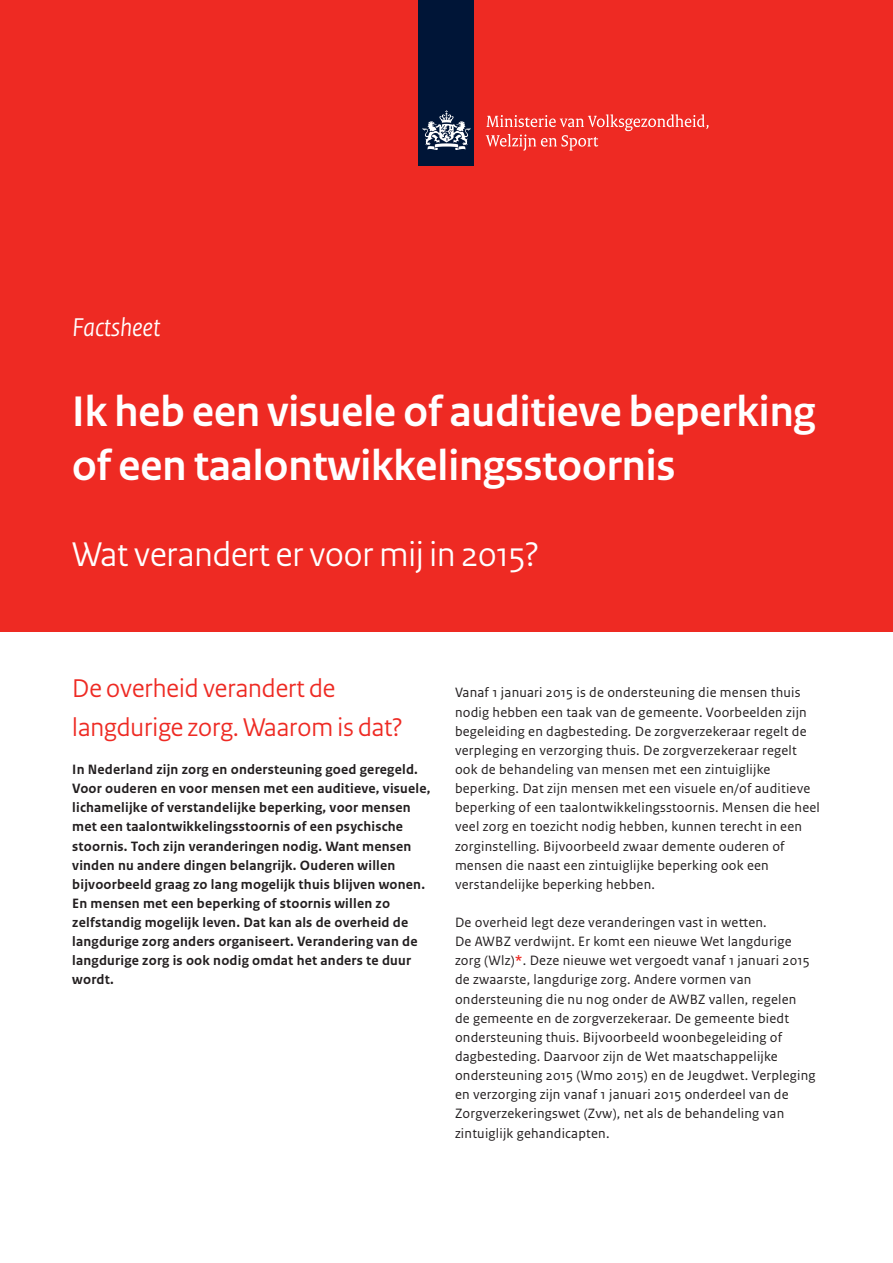
<style>
.page{position:relative;width:893px;height:1263px;background:#fff}
.page>*{position:absolute;margin:0;border:0;box-sizing:border-box;transform-origin:0 0}
.vws_02_-_Titel_Sans{font:700 45px/54px "Rijksoverheid Sans Heading";color:#fff}
.vws_02_-_Titel_Sans-2{font:36px "Rijksoverheid Sans Heading";color:#fff}
.vws_06_-_Kop_niveau{font:27px/38.2px "Rijksoverheid Sans Heading";color:#ee2a23}
.t1{font:italic 27px "Rijksoverheid Sans Heading";color:#fff}
.vws_11_-_Plat{font:14.25px/19.2px "Rijksoverheid Sans Text";letter-spacing:.015em;color:#231f20}
.vws_11_-_Plat-2{font:700 14.25px/19.2px "Rijksoverheid Sans Text";letter-spacing:.015em;color:#231f20}
.s1{font-weight:700;color:#ee2a23}
</style>
<div class="page">
<div style="left:0;top:0;width:893px;height:631px;background:#ee2a23"></div>
<div style="left:419px;top:0;width:55px;height:166px;background:#001537"></div>
<svg style="left:423px;top:110px;width:47px;height:40px"></svg>
<svg style="left:486px;top:114px;width:222px;height:37px"></svg>
<p class="t1" style="left:72px;top:312px;width:90px">Factsheet</p>
<p class="vws_02_-_Titel_Sans" style="left:72px;top:385px;width:745px">Ik heb een visuele of auditieve beperking of een taalontwikkelingsstoornis</p>
<p class="vws_02_-_Titel_Sans-2" style="left:72px;top:534px;width:468px">Wat verandert er voor mij in 2015?</p>
<p class="vws_06_-_Kop_niveau" style="left:72px;top:670px;width:332px">De overheid verandert de langdurige zorg. Waarom is dat?</p>
<p class="vws_11_-_Plat-2" style="left:72px;top:760px;width:360px">In Nederland zijn zorg en ondersteuning goed geregeld.<br>Voor ouderen en voor mensen met een auditieve, visuele, lichamelijke of verstandelijke beperking, voor mensen met een taalontwikkelingsstoornis of een psychische stoornis. Toch zijn veranderingen nodig. Want mensen vinden nu andere dingen belangrijk. Ouderen willen bijvoorbeeld graag zo lang mogelijk thuis blijven wonen.<br>En mensen met een beperking of stoornis willen zo zelfstandig mogelijk leven. Dat kan als de overheid de langdurige zorg anders organiseert. Verandering van de langdurige zorg is ook nodig omdat het anders te duur wordt.</p>
<p class="vws_11_-_Plat" style="left:455px;top:683px;width:366px">Vanaf 1 januari 2015 is de ondersteuning die mensen thuis nodig hebben een taak van de gemeente. Voorbeelden zijn begeleiding en dagbesteding. De zorgverzekeraar regelt de verpleging en verzorging thuis. De zorgverzekeraar regelt ook de behandeling van mensen met een zintuiglijke beperking. Dat zijn mensen met een visuele en/of auditieve beperking of een taalontwikkelingsstoornis. Mensen die heel veel zorg en toezicht nodig hebben, kunnen terecht in een zorginstelling. Bijvoorbeeld zwaar demente ouderen of mensen die naast een zintuiglijke beperking ook een verstandelijke beperking hebben.</p>
<p class="vws_11_-_Plat" style="left:455px;top:913px;width:313px">De overheid legt deze veranderingen vast in wetten.</p>
<p class="vws_11_-_Plat" style="left:455px;top:932px;width:338px">De AWBZ verdwijnt. Er komt een nieuwe Wet langdurige</p>
<p class="vws_11_-_Plat" style="left:455px;top:951px;width:356px">zorg (Wlz)<span class="s1">*</span>. Deze nieuwe wet vergoedt vanaf 1 januari 2015 de zwaarste, langdurige zorg. Andere vormen van ondersteuning die nu nog onder de AWBZ vallen, regelen</p>
<p class="vws_11_-_Plat" style="left:455px;top:1009px;width:362px">de gemeente en de zorgverzekeraar. De gemeente biedt ondersteuning thuis. Bijvoorbeeld woonbegeleiding of dagbesteding. Daarvoor zijn de Wet maatschappelijke ondersteuning 2015 (Wmo 2015) en de Jeugdwet. Verpleging en verzorging zijn vanaf 1 januari 2015 onderdeel van de Zorgverzekeringswet (Zvw), net als de behandeling van zintuiglijk gehandicapten.</p>
</div>
